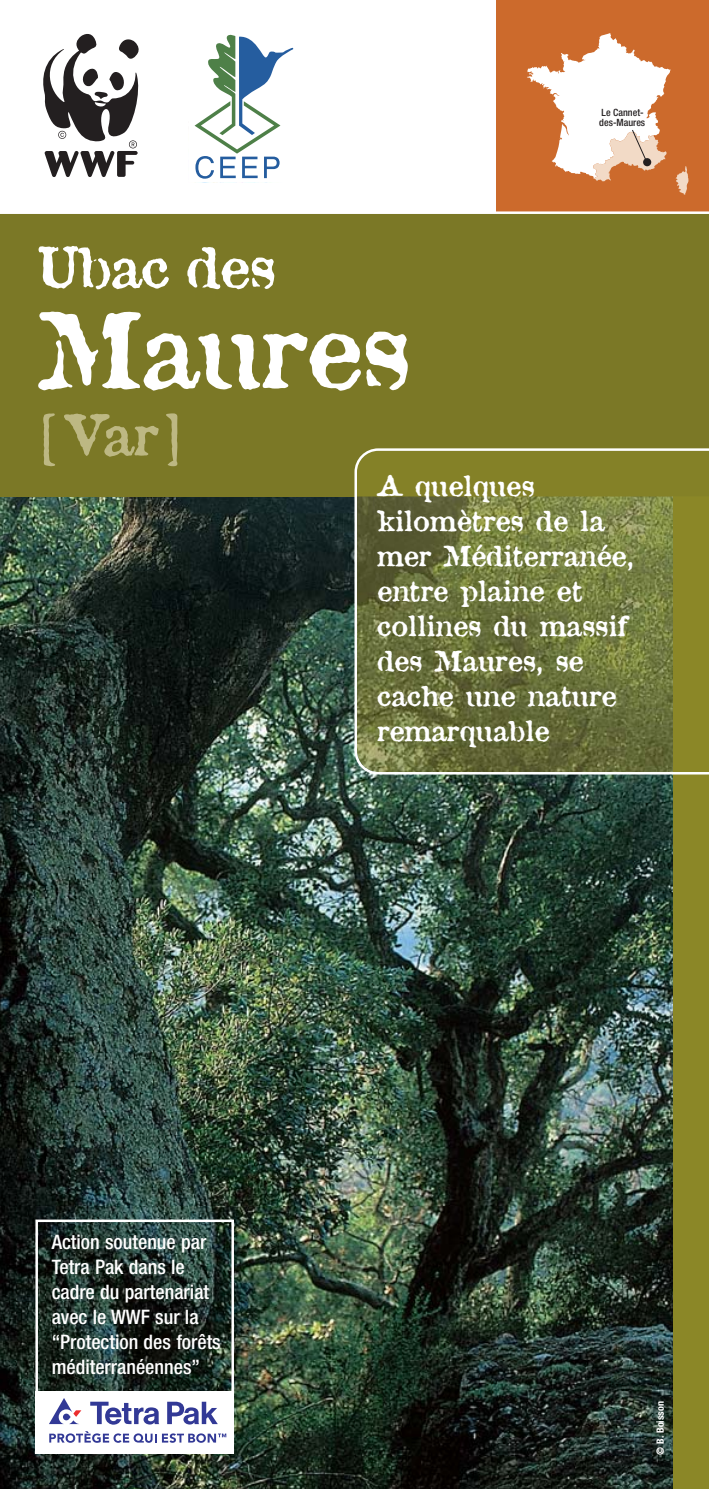
<style>
.page{position:relative;width:709px;height:1489px;background:#fff}
.page>*{position:absolute;margin:0;border:0;box-sizing:border-box;transform-origin:0 0}
.t1{font:102.5px "Attic";letter-spacing:-.01em;color:#fff}
.t2{font:55px "Attic";letter-spacing:-.01em;color:#fff}
.t3{font:55px "Attic";color:#bdb883}
.t4{font:27.5px/35px "Attic";color:#fff}
.t5{font:500 condensed 20px/25px "Helvetica Neue";color:#fff}
.t6{font:500 condensed 10px/10px "Helvetica Neue";color:#231f20}
.t7{font:700 condensed 10px "Helvetica Neue";letter-spacing:.01em;color:#fff}
</style>
<div class="page">
<div style="left:496px;top:0;width:213px;height:213px;background:#cc6a2c"></div>
<img style="left:0;top:496px;width:673px;height:992px">
<div style="left:673px;top:450px;width:36px;height:1038px;background:#8b8727"></div>
<div style="left:0;top:213px;width:709px;height:283px;background:#7b7826"></div>
<svg style="left:194px;top:34px;width:99px;height:145px"></svg>
<svg style="left:43px;top:34px;width:96px;height:143px"></svg>
<svg style="left:354px;top:448px;width:355px;height:326px"></svg>
<hr style="left:0;top:211px;width:709px;height:3px;background:#fff">
<div style="left:35px;top:1219px;width:199px;height:234px;border:2px solid #fff"></div>
<div style="left:35px;top:1391px;width:199px;height:62px;background:#fff"></div>
<svg style="left:167px;top:1401px;width:51px;height:23px"></svg>
<svg style="left:90px;top:1401px;width:69px;height:23px"></svg>
<svg style="left:49px;top:1398px;width:32px;height:25px"></svg>
<svg style="left:49px;top:1431px;width:177px;height:11px"></svg>
<svg style="left:527px;top:33px;width:161px;height:162px"></svg>
<h2 class="t2" style="left:38px;top:247px;width:239px">Ubac des</h2>
<h1 class="t1" style="left:38px;top:312px;width:373px">Maures</h1>
<h2 class="t3" style="left:38px;top:414px;width:146px">[Var]</h2>
<p class="t6" style="left:599px;top:108px;width:47px">Le Cannet&shy;des-Maures</p>
<p class="t4" style="left:377px;top:472px;width:258px">A quelques kilomètres de la mer Méditerranée, entre plaine et collines du massif des Maures, se cache une nature remarquable</p>
<p class="t5" style="left:52px;top:1230px;width:171px">Action soutenue par<br>Tetra Pak dans le cadre du partenariat avec le WWF sur la “Protection des forêts méditerranéennes”</p>
<p class="t7" style="left:656px;top:1454px;width:55px;rotate:-90deg">© B. Boisson</p>
</div>
